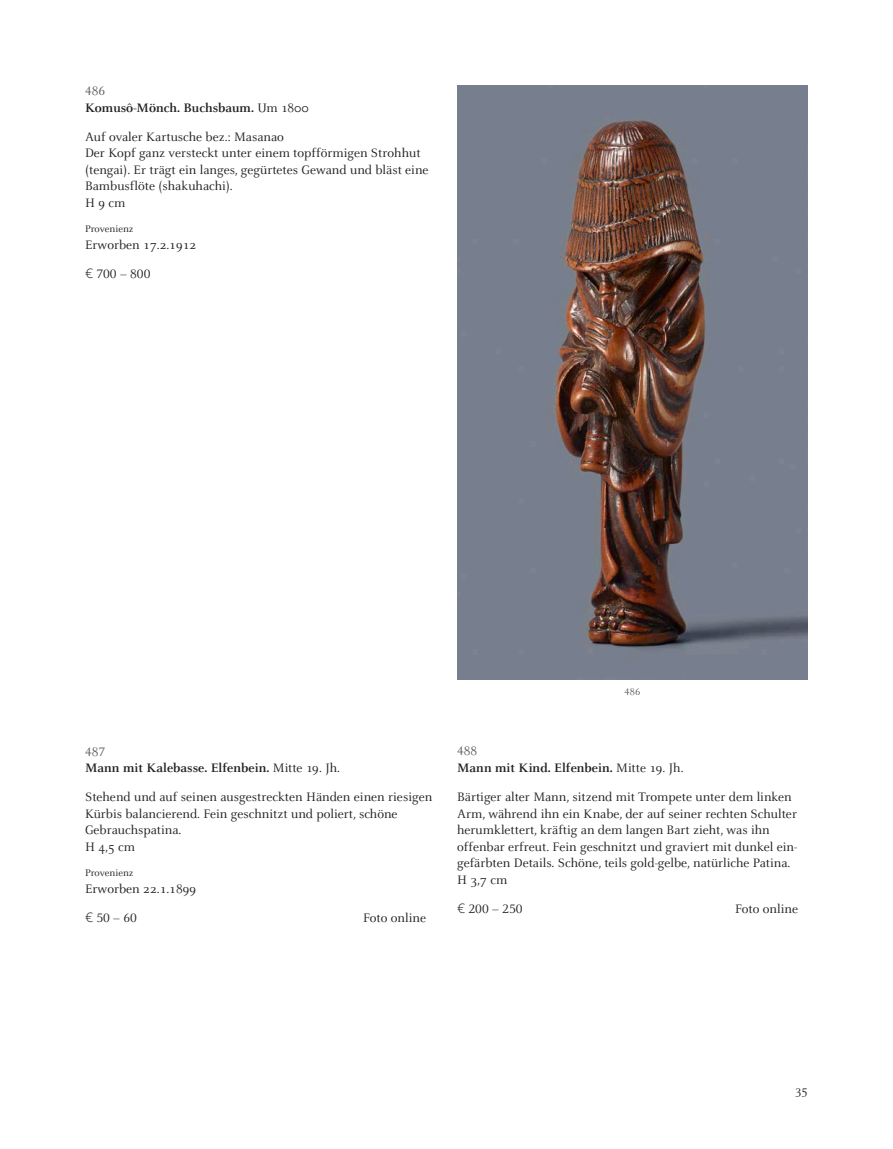
<style>
.page{position:relative;width:893px;height:1149px;background:#fff}
.page>*{position:absolute;margin:0;border:0;box-sizing:border-box;transform-origin:0 0}
.t1{font:13.5px/16.5px "Celeste";color:#231f20}
.t2{font:13.5px "Celeste Caps";color:#231f20}
.t3{font:13.5px "Celeste Caps";color:#57585a}
.t4{font:12.75px "Celeste";color:#231f20}
.t5{font:10.5px "Celeste";color:#231f20}
.t6{font:10.5px "Celeste Caps";color:#57585a}
.s1{font-weight:700}
.s2{font-family:"Akkurat";font-weight:300}
</style>
<div class="page">
<img style="left:457px;top:85px;width:351px;height:594px">
<p class="t3" style="left:85px;top:84px;width:22px">486</p>
<p class="t1" style="left:85px;top:93px;width:225px;line-height:29.2px"><span class="s1">Komusô-Mönch. Buchsbaum.</span> Um 1800<br>Auf ovaler Kartusche bez.: Masanao</p>
<p class="t1" style="left:85px;top:145px;width:345px">Der Kopf ganz versteckt unter einem topfförmigen Strohhut (tengai). Er trägt ein langes, gegürtetes Gewand und bläst eine Bambusflöte (shakuhachi).<br>H 9 cm</p>
<p class="t5" style="left:85px;top:224px;width:50px">Provenienz</p>
<p class="t1" style="left:85px;top:237px;width:113px">Erworben 17.2.1912</p>
<p class="t2" style="left:85px;top:267px;width:67px"><span class="s2">€</span> 700 – 800</p>
<p class="t3" style="left:85px;top:744px;width:22px">487</p>
<p class="t1" style="left:85px;top:753px;width:349px;line-height:29.2px"><span class="s1">Mann mit Kalebasse. Elfenbein.</span> Mitte 19. Jh.<br>Stehend und auf seinen ausgestreckten Händen einen riesigen</p>
<p class="t1" style="left:85px;top:805px;width:314px">Kürbis balancierend. Fein geschnitzt und poliert, schöne<br>Gebrauchspatina.<br>H 4,5 cm</p>
<p class="t5" style="left:85px;top:867px;width:50px">Provenienz</p>
<p class="t1" style="left:85px;top:880px;width:113px">Erworben 22.1.1899</p>
<p class="t2" style="left:85px;top:910px;width:53px"><span class="s2">€</span> 50 – 60</p>
<p class="t1" style="left:363px;top:909px;width:64px">Foto online</p>
<p class="t6" style="left:625px;top:686px;width:17px">486</p>
<p class="t3" style="left:457px;top:744px;width:22px">488</p>
<p class="t1" style="left:457px;top:753px;width:336px;line-height:29.2px"><span class="s1">Mann mit Kind. Elfenbein.</span> Mitte 19. Jh.<br>Bärtiger alter Mann, sitzend mit Trompete unter dem linken</p>
<p class="t1" style="left:457px;top:805px;width:342px">Arm, während ihn ein Knabe, der auf seiner rechten Schulter herumklettert, kräftig an dem langen Bart zieht, was ihn offenbar erfreut. Fein geschnitzt und graviert mit dunkel ein&shy;gefärbten Details. Schöne, teils gold-gelbe, natürliche Patina.<br>H 3,7 cm</p>
<p class="t2" style="left:457px;top:901px;width:67px"><span class="s2">€</span> 200 – 250</p>
<p class="t1" style="left:735px;top:900px;width:64px">Foto online</p>
<p class="t4" style="left:795px;top:1083px;width:14px">35</p>
</div>
